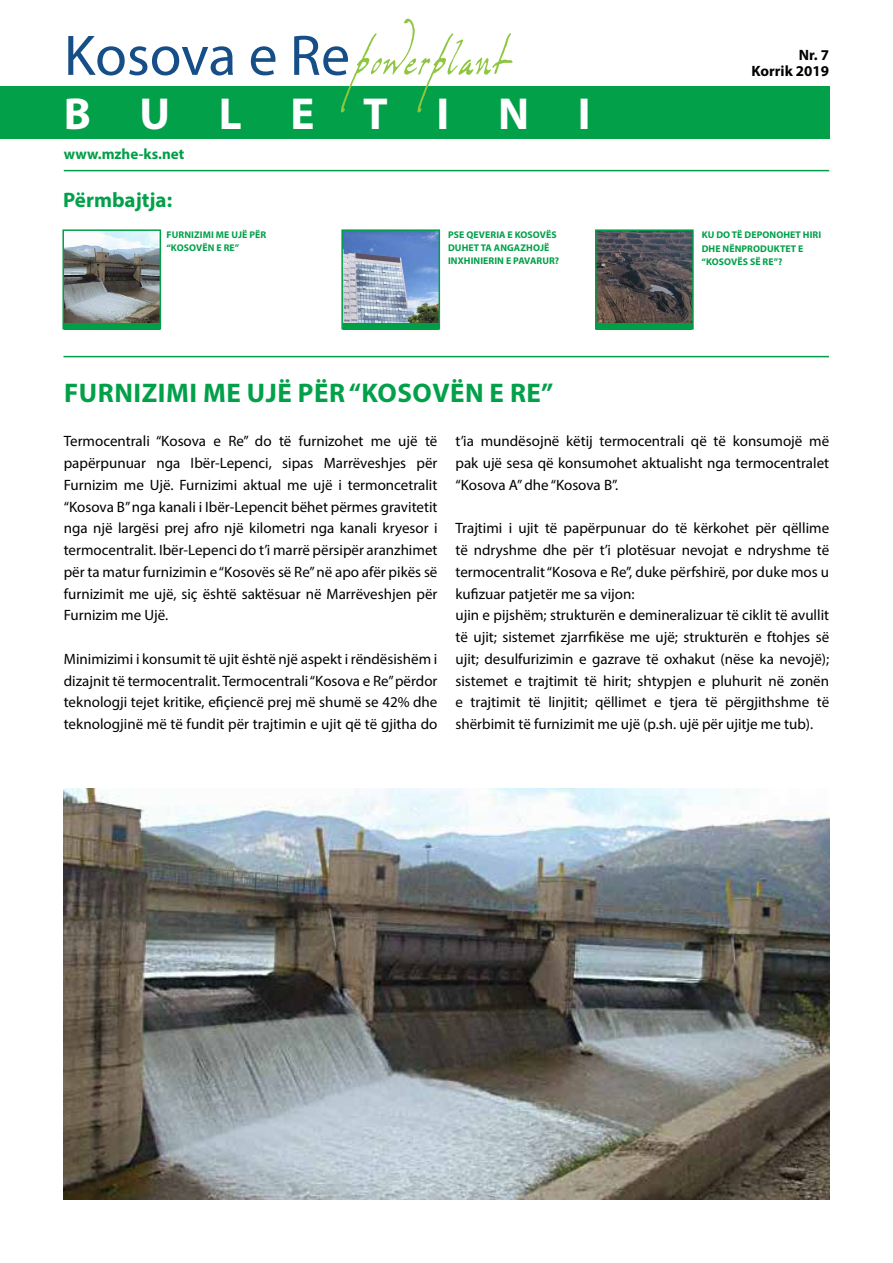
<style>
.page{position:relative;width:893px;height:1263px;background:#fff}
.page>*{position:absolute;margin:0;border:0;box-sizing:border-box;transform-origin:0 0}
.t1{font:700 45px "Myriad Pro";letter-spacing:1.08em;color:#fff}
.t2{font:700 27px "Myriad Pro";letter-spacing:.02em;color:#03a04a}
.t3{font:700 21px "Myriad Pro";color:#03a04a}
.t4{font:15px/21.8px "Myriad Pro";color:#000;text-align:justify}
.t5{font:700 15px "Myriad Pro";color:#009f47}
.t6{font:700 15px/16.2px "Myriad Pro";color:#000;text-align:right}
.t7{font:700 9.75px/12.8px "Myriad Pro";letter-spacing:.01em;color:#03a04a}
</style>
<div class="page">
<img style="left:598px;top:232px;width:93px;height:91px">
<div style="left:595px;top:229px;width:99px;height:101px;border:2px solid #009f47"></div>
<div style="left:0;top:86px;width:829px;height:53px;background:#03a04a"></div>
<svg style="left:68px;top:36px;width:165px;height:39px"></svg>
<svg style="left:251px;top:46px;width:24px;height:29px"></svg>
<svg style="left:294px;top:19px;width:219px;height:93px"></svg>
<hr style="left:64px;top:170px;width:765px;height:1px;background:#009f47">
<hr style="left:63px;top:356px;width:766px;height:1px;background:#009f47">
<img style="left:65px;top:232px;width:93px;height:91px">
<div style="left:62px;top:229px;width:99px;height:101px;border:2px solid #009f47"></div>
<img style="left:344px;top:232px;width:93px;height:91px">
<div style="left:341px;top:229px;width:99px;height:101px;border:2px solid #009f47"></div>
<div style="left:64px;top:323px;width:96px;height:6px;background:#009f47"></div>
<div style="left:343px;top:323px;width:96px;height:6px;background:#009f47"></div>
<div style="left:596px;top:323px;width:96px;height:6px;background:#009f47"></div>
<img style="left:64px;top:789px;width:765px;height:410px">
<h1 class="t1" style="left:64px;top:84px;width:528px">BULETINI</h1>
<p class="t5" style="left:64px;top:144px;width:122px">www.mzhe-ks.net</p>
<p class="t6" style="left:752px;top:46px;width:79px">Nr. 7<br>Korrik 2019</p>
<h3 class="t3" style="left:63px;top:186px;width:110px">Përmbajtja:</h3>
<p class="t7" style="left:167px;top:228px;width:101px">FURNIZIMI ME UJË PËR “KOSOVËN E RE”</p>
<p class="t7" style="left:448px;top:228px;width:113px">PSE QEVERIA E KOSOVËS<br>DUHET TA ANGAZHOJË<br>INXHINIERIN E PAVARUR?</p>
<p class="t7" style="left:702px;top:228px;width:121px;line-height:13.5px">KU DO TË DEPONOHET HIRI<br>DHE NËNPRODUKTET E “KOSOVËS SË RE”?</p>
<h2 class="t2" style="left:64px;top:376px;width:491px">FURNIZIMI ME UJË PËR “KOSOVËN E RE”</h2>
<p class="t4" style="left:64px;top:430px;width:375px">Termocentrali “Kosova e Re” do të furnizohet me ujë të papërpunuar nga Ibër-Lepenci, sipas Marrëveshjes për Furnizim me Ujë. Furnizimi aktual me ujë i termoncetralit “Kosova B” nga kanali i Ibër-Lepencit bëhet përmes gravitetit nga një largësi prej afro një kilometri nga kanali kryesor i termocentralit. Ibër-Lepenci do t’i marrë përsipër aranzhimet për ta matur furnizimin e “Kosovës së Re” në apo afër pikës së furnizimit me ujë, siç është saktësuar në Marrëveshjen për Furnizim me Ujë.</p>
<p class="t4" style="left:64px;top:648px;width:375px">Minimizimi i konsumit të ujit është një aspekt i rëndësishëm i dizajnit të termocentralit. Termocentrali “Kosova e Re” përdor teknologji tejet kritike, efiçiencë prej më shumë se 42% dhe teknologjinë më të fundit për trajtimin e ujit që të gjitha do</p>
<p class="t4" style="left:455px;top:430px;width:375px">t’ia mundësojnë këtij termocentrali që të konsumojë më pak ujë sesa që konsumohet aktualisht nga termocentralet “Kosova A” dhe “Kosova B”.</p>
<p class="t4" style="left:455px;top:517px;width:375px;text-align:left">Trajtimi i ujit të papërpunuar do të kërkohet për qëllime të ndryshme dhe për t’i plotësuar nevojat e ndryshme të termocentralit “Kosova e Re”, duke përfshirë, por duke mos u kufizuar patjetër me sa vijon:<br>ujin e pijshëm; strukturën e demineralizuar të ciklit të avullit të ujit; sistemet zjarrfikëse me ujë; strukturën e ftohjes së ujit; desulfurizimin e gazrave të oxhakut (nëse ka nevojë); sistemet e trajtimit të hirit; shtypjen e pluhurit në zonën e trajtimit të linjitit; qëllimet e tjera të përgjithshme të shërbimit të furnizimit me ujë (p.sh. ujë për ujitje me tub).</p>
</div>
